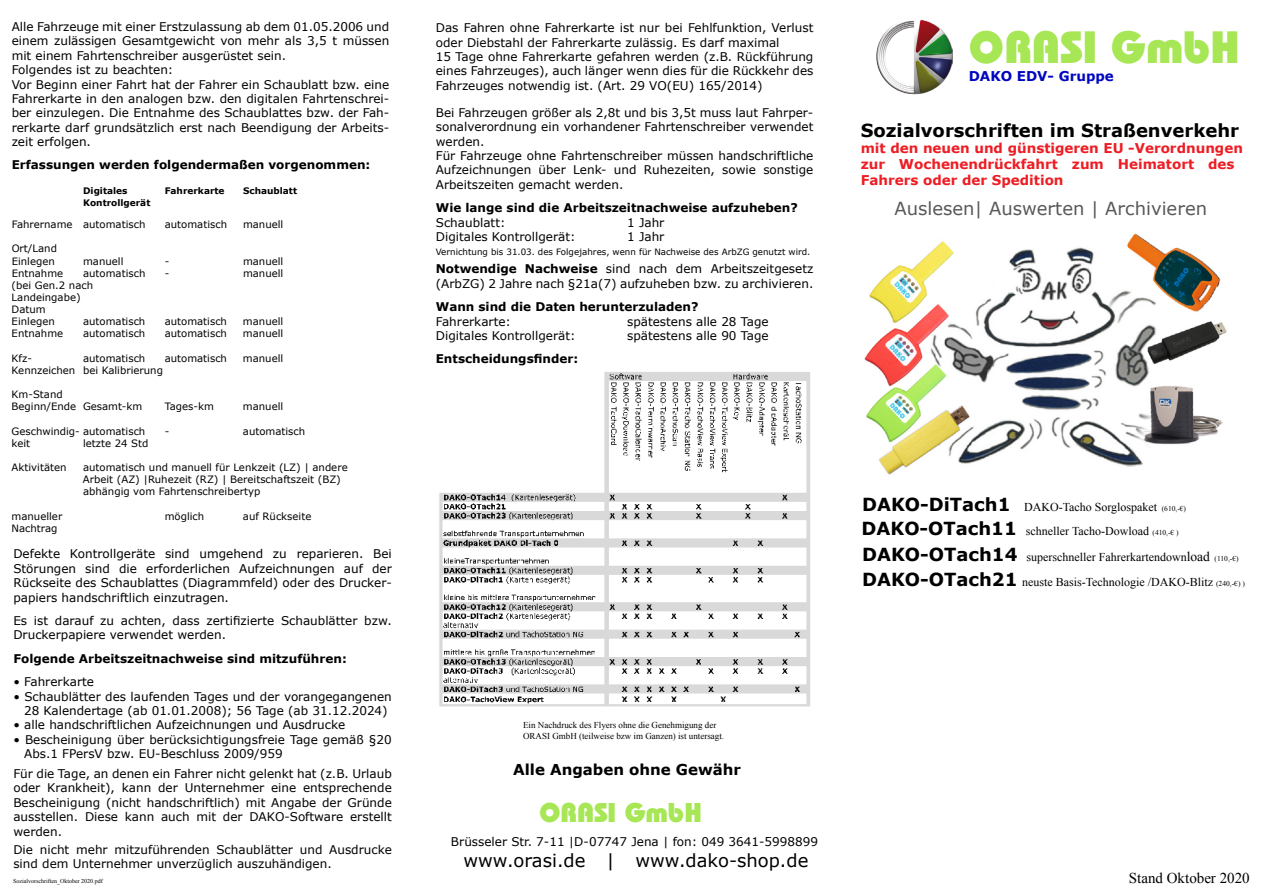
<style>
.page{position:relative;width:1263px;height:893px;background:#fff}
.page>*{position:absolute;margin:0;border:0;box-sizing:border-box;transform-origin:0 0}
.t1{font:45px "Bahamas Heavy Plain";color:#a7e654}
.t2{font:27px "Bahamas Heavy Plain";color:#a7e654}
.t3{font:700 18px "Verdana";color:#000}
.t4{font:18px "Verdana";color:#58595b}
.t5{font:18px "Verdana";color:#000}
.t6{font:700 15px "Verdana";color:#000}
.t7{font:15px "Times New Roman";color:#000}
.t8{font:700 13.5px/16.2px "Verdana";color:#ed1d24}
.t9{font:700 13.5px "Verdana";color:#0007bf}
.t10{font:12px/14.4px "Verdana";color:#000}
.t11{font:12px/24.2px "Times New Roman";color:#000}
.t12{font:700 12px "Verdana";color:#000}
.t13{font:10.2px/12.1px "Verdana";color:#000}
.t14{font:9px/10.8px "Times New Roman";color:#000}
.t15{font:700 9px "Verdana";color:#000}
.t16{font:8.7px "Verdana";color:#000}
.t17{font:6px "Times New Roman";color:#000}
.s1{font-weight:700}
.s2{font-family:"Verdana";font-weight:700;font-size:18px}
.s3{font-size:7.5px}
.s4{font-size:13.5px}
</style>
<div class="page">
<img style="left:876px;top:19px;width:76px;height:76px">
<img style="left:865px;top:233px;width:362px;height:242px">
<img style="left:439px;top:372px;width:371px;height:335px">
<p class="t10" style="left:12px;top:19px;width:379px">Alle Fahrzeuge mit einer Erstzulassung ab dem 01.05.2006 und einem zulässigen Gesamtgewicht von mehr als 3,5 t müssen mit einem Fahrtenschreiber ausgerüstet sein.<br>Folgendes ist zu beachten:<br>Vor Beginn einer Fahrt hat der Fahrer ein Schaublatt bzw. eine Fahrerkarte in den analogen bzw. den digitalen Fahrtenschrei&shy;ber einzulegen. Die Entnahme des Schaublattes bzw. der Fah&shy;rerkarte darf grundsätzlich erst nach Beendigung der Arbeits&shy;zeit erfolgen.</p>
<p class="t12" style="left:12px;top:156px;width:360px">Erfassungen werden folgendermaßen vorgenommen:</p>
<p class="t15" style="left:83px;top:184px;width:46px">Digitales</p>
<p class="t15" style="left:165px;top:184px;width:61px">Fahrerkarte</p>
<p class="t15" style="left:243px;top:184px;width:56px">Schaublatt</p>
<p class="t15" style="left:83px;top:196px;width:69px">Kontrollgerät</p>
<p class="t13" style="left:12px;top:218px;width:135px">Fahrername automatisch</p>
<p class="t13" style="left:165px;top:218px;width:64px">automatisch</p>
<p class="t13" style="left:243px;top:218px;width:42px">manuell</p>
<p class="t13" style="left:12px;top:242px;width:47px">Ort/Land<br>Einlegen</p>
<p class="t13" style="left:83px;top:255px;width:42px">manuell</p>
<p class="t13" style="left:165px;top:255px;width:6px">-</p>
<p class="t13" style="left:243px;top:255px;width:42px">manuell</p>
<p class="t13" style="left:12px;top:267px;width:53px">Entnahme</p>
<p class="t13" style="left:83px;top:267px;width:64px">automatisch</p>
<p class="t13" style="left:165px;top:267px;width:6px">-</p>
<p class="t13" style="left:243px;top:267px;width:42px">manuell</p>
<p class="t13" style="left:12px;top:279px;width:83px">(bei Gen.2 nach<br>Landeingabe)<br>Datum<br>Einlegen</p>
<p class="t13" style="left:83px;top:315px;width:64px">automatisch</p>
<p class="t13" style="left:165px;top:315px;width:64px">automatisch</p>
<p class="t13" style="left:243px;top:315px;width:42px">manuell</p>
<p class="t13" style="left:12px;top:327px;width:53px">Entnahme</p>
<p class="t13" style="left:83px;top:327px;width:64px">automatisch</p>
<p class="t13" style="left:165px;top:327px;width:64px">automatisch</p>
<p class="t13" style="left:243px;top:327px;width:42px">manuell</p>
<p class="t13" style="left:12px;top:352px;width:22px">Kfz-</p>
<p class="t13" style="left:83px;top:352px;width:64px">automatisch</p>
<p class="t13" style="left:165px;top:352px;width:64px">automatisch</p>
<p class="t13" style="left:243px;top:352px;width:42px">manuell</p>
<p class="t13" style="left:12px;top:364px;width:153px">Kennzeichen bei Kalibrierung</p>
<p class="t13" style="left:12px;top:388px;width:132px">Km-Stand<br>Beginn/Ende Gesamt-km</p>
<p class="t13" style="left:165px;top:400px;width:51px">Tages-km</p>
<p class="t13" style="left:243px;top:400px;width:42px">manuell</p>
<p class="t13" style="left:12px;top:425px;width:135px">Geschwindig- automatisch</p>
<p class="t13" style="left:165px;top:425px;width:6px">-</p>
<p class="t13" style="left:243px;top:425px;width:64px">automatisch</p>
<p class="t13" style="left:12px;top:437px;width:20px">keit</p>
<p class="t13" style="left:83px;top:437px;width:67px">letzte 24 Std</p>
<p class="t13" style="left:12px;top:461px;width:56px">Aktivitäten</p>
<p class="t13" style="left:83px;top:461px;width:266px">automatisch und manuell für Lenkzeit (LZ) | andere<br>Arbeit (AZ) |Ruhezeit (RZ) | Bereitschaftszeit (BZ) abhängig vom Fahrtenschreibertyp</p>
<p class="t13" style="left:12px;top:510px;width:52px">manueller</p>
<p class="t13" style="left:165px;top:510px;width:41px">möglich</p>
<p class="t13" style="left:243px;top:510px;width:70px">auf Rückseite</p>
<p class="t13" style="left:12px;top:522px;width:47px">Nachtrag</p>
<p class="t10" style="left:13px;top:547px;width:380px;text-align:justify">Defekte Kontrollgeräte sind umgehend zu reparieren. Bei Störungen sind die erforderlichen Aufzeichnungen auf der Rückseite des Schaublattes (Diagrammfeld) oder des Drucker&shy;papiers handschriftlich einzutragen.</p>
<p class="t10" style="left:13px;top:613px;width:380px">Es ist darauf zu achten, dass zertifizierte Schaublätter bzw.<br>Druckerpapiere verwendet werden.</p>
<p class="t12" style="left:13px;top:650px;width:335px">Folgende Arbeitszeitnachweise sind mitzuführen:</p>
<p class="t10" style="left:13px;top:674px;width:82px">• Fahrerkarte</p>
<p class="t10" style="left:13px;top:689px;width:380px;text-align:center">• Schaublätter des laufenden Tages und der vorangegangenen<br>28 Kalendertage (ab 01.01.2008); 56 Tage (ab 31.12.2024)</p>
<p class="t10" style="left:13px;top:718px;width:333px">• alle handschriftlichen Aufzeichnungen und Ausdrucke</p>
<p class="t10" style="left:24px;top:732px;width:369px;text-indent:-11px">• Bescheinigung über berücksichtigungsfreie Tage gemäß §20<br>Abs.1 FPersV bzw. EU-Beschluss 2009/959</p>
<p class="t10" style="left:13px;top:766px;width:380px;text-align:justify">Für die Tage, an denen ein Fahrer nicht gelenkt hat (z.B. Urlaub oder Krankheit), kann der Unternehmer eine entsprechende Bescheinigung (nicht handschriftlich) mit Angabe der Gründe ausstellen. Diese kann auch mit der DAKO-Software erstellt werden.</p>
<p class="t10" style="left:13px;top:842px;width:380px">Die nicht mehr mitzuführenden Schaublätter und Ausdrucke sind dem Unternehmer unverzüglich auszuhändigen.</p>
<p class="t10" style="left:436px;top:20px;width:379px">Das Fahren ohne Fahrerkarte ist nur bei Fehlfunktion, Verlust oder Diebstahl der Fahrerkarte zulässig. Es darf maximal<br>15 Tage ohne Fahrerkarte gefahren werden (z.B. Rückführung eines Fahrzeuges), auch länger wenn dies für die Rückkehr des Fahrzeuges notwendig ist. (Art. 29 VO(EU) 165/2014)</p>
<p class="t10" style="left:436px;top:105px;width:379px">Bei Fahrzeugen größer als 2,8t und bis 3,5t muss laut Fahrper&shy;sonalverordnung ein vorhandener Fahrtenschreiber verwendet werden.<br>Für Fahrzeuge ohne Fahrtenschreiber müssen handschriftliche Aufzeichnungen über Lenk- und Ruhezeiten, sowie sonstige Arbeitszeiten gemacht werden.</p>
<p class="t12" style="left:436px;top:199px;width:364px">Wie lange sind die Arbeitszeitnachweise aufzuheben?</p>
<p class="t10" style="left:436px;top:215px;width:71px">Schaublatt:</p>
<p class="t10" style="left:627px;top:215px;width:39px">1 Jahr</p>
<p class="t10" style="left:436px;top:229px;width:141px">Digitales Kontrollgerät:</p>
<p class="t10" style="left:627px;top:229px;width:39px">1 Jahr</p>
<p class="t16" style="left:436px;top:246px;width:376px">Vernichtung bis 31.03. des Folgejahres, wenn für Nachweise des ArbZG genutzt wird.</p>
<p class="t10" style="left:436px;top:262px;width:379px"><span class="s1">Notwendige Nachweise</span> sind nach dem Arbeitszeitgesetz (ArbZG) 2 Jahre nach §21a(7) aufzuheben bzw. zu archivieren.</p>
<p class="t12" style="left:436px;top:298px;width:264px">Wann sind die Daten herunterzuladen?</p>
<p class="t10" style="left:436px;top:314px;width:77px">Fahrerkarte:</p>
<p class="t10" style="left:627px;top:314px;width:143px">spätestens alle 28 Tage</p>
<p class="t10" style="left:436px;top:328px;width:141px">Digitales Kontrollgerät:</p>
<p class="t10" style="left:627px;top:328px;width:143px">spätestens alle 90 Tage</p>
<p class="t12" style="left:436px;top:350px;width:144px">Entscheidungsfinder:</p>
<h1 class="t1" style="left:968px;top:21px;width:273px">ORASI GmbH</h1>
<p class="t9" style="left:969px;top:67px;width:147px">DAKO EDV- Gruppe</p>
<h3 class="t3" style="left:861px;top:117px;width:380px">Sozialvorschriften im Straßenverkehr</h3>
<p class="t8" style="left:861px;top:140px;width:384px">mit den neuen und günstigeren EU -Verordnungen zur Wochenendrückfahrt zum Heimatort des<br>Fahrers oder der Spedition</p>
<h3 class="t4" style="left:894px;top:196px;width:314px">Auslesen| Auswerten | Archivieren</h3>
<p class="t11" style="left:861px;top:495px;width:326px"><span class="s2">DAKO-DiTach1</span> DAKO-Tacho Sorglospaket <span class="s3">(610,-€)<br></span><span class="s2">DAKO-OTach11</span> schneller Tacho-Dowload <span class="s3">(410,-€ )</span></p>
<p class="t11" style="left:862px;top:544px;width:384px;line-height:24.9px"><span class="s2">DAKO-OTach14</span> superschneller Fahrerkartendown<span class="s4">load</span> <span class="s3">(110,-€)<br></span><span class="s2">DAKO-OTach21</span> neuste Basis-Technologie /DAKO-Blitz <span class="s3">(240,-€) )</span></p>
<p class="t14" style="left:523px;top:719px;width:202px">Ein Nachdruck des Flyers ohne die Genehmigung der<br>ORASI GmbH (teilweise bzw im Ganzen) ist untersagt.</p>
<p class="t6" style="left:513px;top:758px;width:229px">Alle Angaben ohne Gewähr</p>
<h2 class="t2" style="left:539px;top:796px;width:164px">ORASI GmbH</h2>
<p class="t10" style="left:451px;top:834px;width:369px">Brüsseler Str. 7-11 |D-07747 Jena | fon: 049 3641-5998899</p>
<h3 class="t5" style="left:463px;top:848px;width:346px">www.orasi.de | www.dako-shop.de</h3>
<p class="t17" style="left:13px;top:877px;width:91px">Sozialvorschriften_Oktober 2020.pdf</p>
<p class="t7" style="left:1129px;top:868px;width:122px">Stand Oktober 2020</p>
</div>
